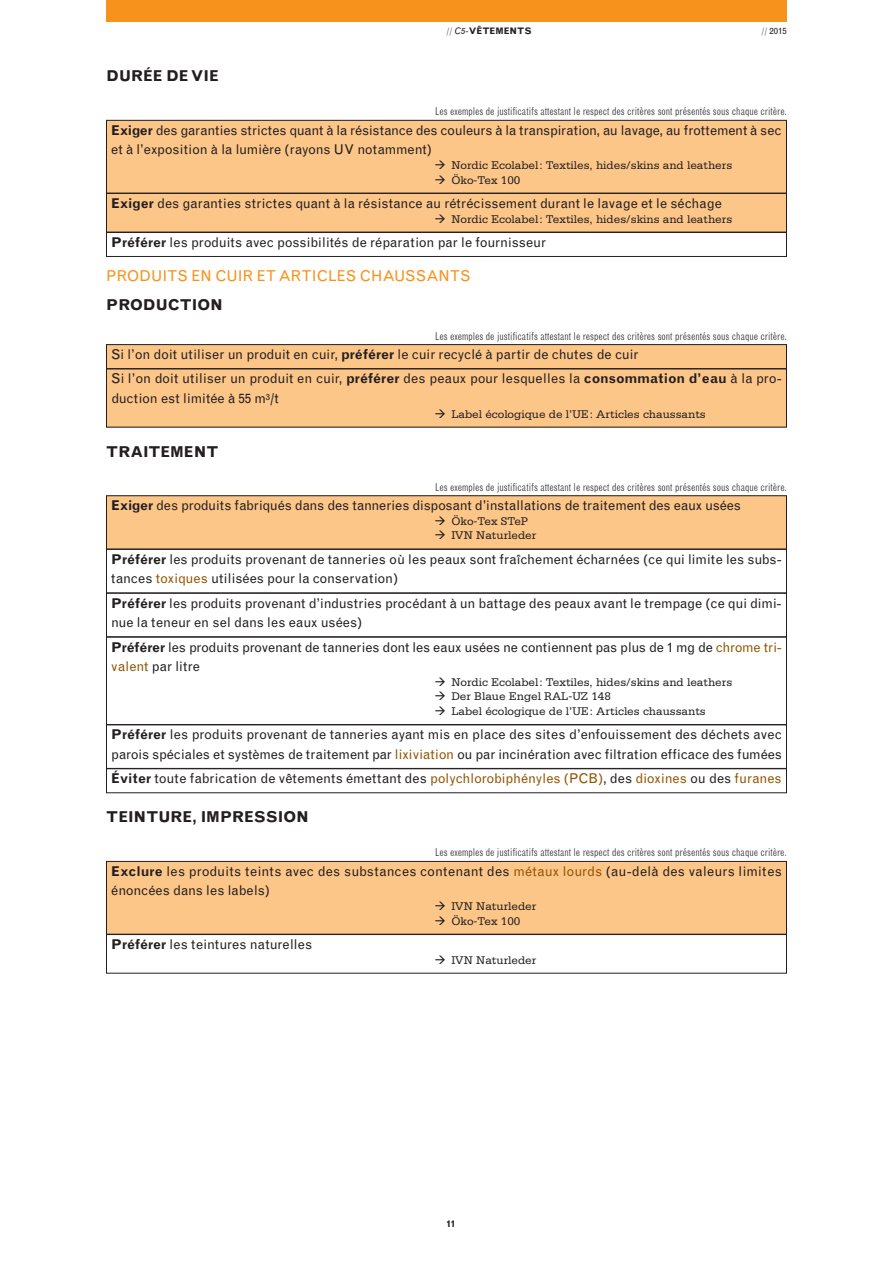
<style>
.page{position:relative;width:893px;height:1263px;background:#fff}
.page>*{position:absolute;margin:0;border:0;box-sizing:border-box;transform-origin:0 0}
.t1{font:700 15px "Grotesque";color:#231f20}
.t2{font:15px "Grotesque";color:#f7931d}
.t3{font:13.5px/19.5px "Grotesque";letter-spacing:-.005em;color:#231f20}
.t4{font:11.7px/14.5px "Serifa";color:#231f20}
.t5{font:300 condensed 10.5px "Grotesque";color:#231f20}
.t6{font:700 9px "Grotesque";color:#231f20}
.t7{font:9px "Grotesque";color:#231f20}
.s1{font-weight:300}
.s2{font-weight:400;font-style:italic}
.s3{font-weight:700}
.s4{color:#905500}
</style>
<div class="page">
<div style="left:106px;top:120px;width:680px;height:73px;background:#fdc689"></div>
<div style="left:106px;top:120px;width:681px;height:73px;border:1px solid #231f20"></div>
<div style="left:106px;top:193px;width:680px;height:39px;background:#fdc689"></div>
<div style="left:106px;top:193px;width:681px;height:39px;border:1px solid #231f20"></div>
<div style="left:106px;top:232px;width:681px;height:25px;border:1px solid #231f20"></div>
<div style="left:106px;top:345px;width:680px;height:24px;background:#fdc689"></div>
<div style="left:106px;top:344px;width:681px;height:25px;border:1px solid #231f20"></div>
<div style="left:106px;top:369px;width:680px;height:58px;background:#fdc689"></div>
<div style="left:106px;top:496px;width:680px;height:53px;background:#fdc689"></div>
<div style="left:106px;top:495px;width:681px;height:54px;border:1px solid #231f20"></div>
<div style="left:106px;top:549px;width:681px;height:44px;border:1px solid #231f20"></div>
<div style="left:106px;top:593px;width:681px;height:44px;border:1px solid #231f20"></div>
<div style="left:106px;top:637px;width:681px;height:88px;border:1px solid #231f20"></div>
<div style="left:106px;top:768px;width:681px;height:25px;border:1px solid #231f20"></div>
<div style="left:106px;top:861px;width:680px;height:73px;background:#fdc689"></div>
<div style="left:106px;top:861px;width:681px;height:73px;border:1px solid #231f20"></div>
<div style="left:106px;top:934px;width:681px;height:39px;border:1px solid #231f20"></div>
<div style="left:106px;top:0;width:681px;height:21px;background:#f7931d"></div>
<p class="t1" style="left:106px;top:70px;width:114px">DURÉE DE VIE</p>
<p class="t6" style="left:446px;top:28px;width:87px"><span class="s1">//</span> <span class="s2">C5-</span>VÊTEMENTS</p>
<p class="t7" style="left:761px;top:28px;width:27px"><span class="s1">//</span> 2015</p>
<p class="t5" style="left:435px;top:107px;width:353px">Les exemples de justificatifs attestant le respect des critères sont présentés sous chaque critère.</p>
<p class="t3" style="left:111px;top:121px;width:672px"><span class="s3">Exiger</span> des garanties strictes quant à la résistance des couleurs à la transpiration, au lavage, au frottement à sec et à l’exposition à la lumière (rayons UV notamment)</p>
<p class="t4" style="left:451px;top:159px;width:282px">Nordic Ecolabel: Textiles, hides/skins and leathers<br>Öko-Tex 100</p>
<p class="t3" style="left:111px;top:195px;width:612px"><span class="s3">Exiger</span> des garanties strictes quant à la résistance au rétrécissement durant le lavage et le séchage</p>
<p class="t4" style="left:451px;top:212px;width:282px">Nordic Ecolabel: Textiles, hides/skins and leathers</p>
<p class="t3" style="left:111px;top:234px;width:436px"><span class="s3">Préférer</span> les produits avec possibilités de réparation par le fournisseur</p>
<p class="t2" style="left:106px;top:270px;width:366px">PRODUITS EN CUIR ET ARTICLES CHAUSSANTS</p>
<p class="t1" style="left:106px;top:299px;width:118px">PRODUCTION</p>
<p class="t5" style="left:435px;top:332px;width:353px">Les exemples de justificatifs attestant le respect des critères sont présentés sous chaque critère.</p>
<p class="t3" style="left:111px;top:343px;width:672px;line-height:24.3px">Si l’on doit utiliser un produit en cuir, <span class="s3">préférer</span> le cuir recyclé à partir de chutes de cuir<br>Si l’on doit utiliser un produit en cuir, <span class="s3">préférer</span> des peaux pour lesquelles la <span class="s3">consommation d’eau</span> à la pro-</p>
<p class="t3" style="left:111px;top:390px;width:169px">duction est limitée à 55 m<sup>3</sup>/t</p>
<p class="t4" style="left:451px;top:407px;width:256px">Label écologique de l’UE: Articles chaussants</p>
<p class="t1" style="left:106px;top:446px;width:114px">TRAITEMENT</p>
<p class="t5" style="left:435px;top:483px;width:353px">Les exemples de justificatifs attestant le respect des critères sont présentés sous chaque critère.</p>
<p class="t3" style="left:111px;top:497px;width:631px"><span class="s3">Exiger</span> des produits fabriqués dans des tanneries disposant d’installations de traitement des eaux usées</p>
<p class="t4" style="left:451px;top:515px;width:87px">Öko-Tex STeP<br>IVN Naturleder</p>
<p class="t3" style="left:111px;top:550px;width:672px"><span class="s3">Préférer</span> les produits provenant de tanneries où les peaux sont fraîchement écharnées (ce qui limite les subs&shy;tances <span class="s4">toxiques</span> utilisées pour la conservation)</p>
<p class="t3" style="left:111px;top:594px;width:672px"><span class="s3">Préférer</span> les produits provenant d’industries procédant à un battage des peaux avant le trempage (ce qui dimi&shy;nue la teneur en sel dans les eaux usées)</p>
<p class="t3" style="left:111px;top:638px;width:672px"><span class="s3">Préférer</span> les produits provenant de tanneries dont les eaux usées ne contiennent pas plus de 1 mg de <span class="s4">chrome tri&shy;valent</span> par litre</p>
<p class="t4" style="left:451px;top:675px;width:282px">Nordic Ecolabel: Textiles, hides/skins and leathers<br>Der Blaue Engel RAL-UZ 148<br>Label écologique de l’UE: Articles chaussants</p>
<p class="t3" style="left:111px;top:726px;width:672px"><span class="s3">Préférer</span> les produits provenant de tanneries ayant mis en place des sites d’enfouissement des déchets avec parois spéciales et systèmes de traitement par <span class="s4">lixiviation</span> ou par incinération avec filtration efficace des fumées</p>
<p class="t3" style="left:111px;top:770px;width:672px"><span class="s3">Éviter</span> toute fabrication de vêtements émettant des <span class="s4">polychlorobiphényles (PCB)</span>, des <span class="s4">dioxines</span> ou des <span class="s4">furanes</span></p>
<p class="t1" style="left:106px;top:811px;width:204px">TEINTURE, IMPRESSION</p>
<p class="t5" style="left:435px;top:848px;width:353px">Les exemples de justificatifs attestant le respect des critères sont présentés sous chaque critère.</p>
<p class="t3" style="left:111px;top:862px;width:672px"><span class="s3">Exclure</span> les produits teints avec des substances contenant des <span class="s4">métaux lourds</span> (au-delà des valeurs limites énoncées dans les labels)</p>
<p class="t4" style="left:451px;top:900px;width:87px">IVN Naturleder<br>Öko-Tex 100</p>
<p class="t3" style="left:111px;top:936px;width:203px"><span class="s3">Préférer</span> les teintures naturelles</p>
<p class="t4" style="left:451px;top:953px;width:87px">IVN Naturleder</p>
<p class="t6" style="left:446px;top:1220px;width:10px">11</p>
</div>
